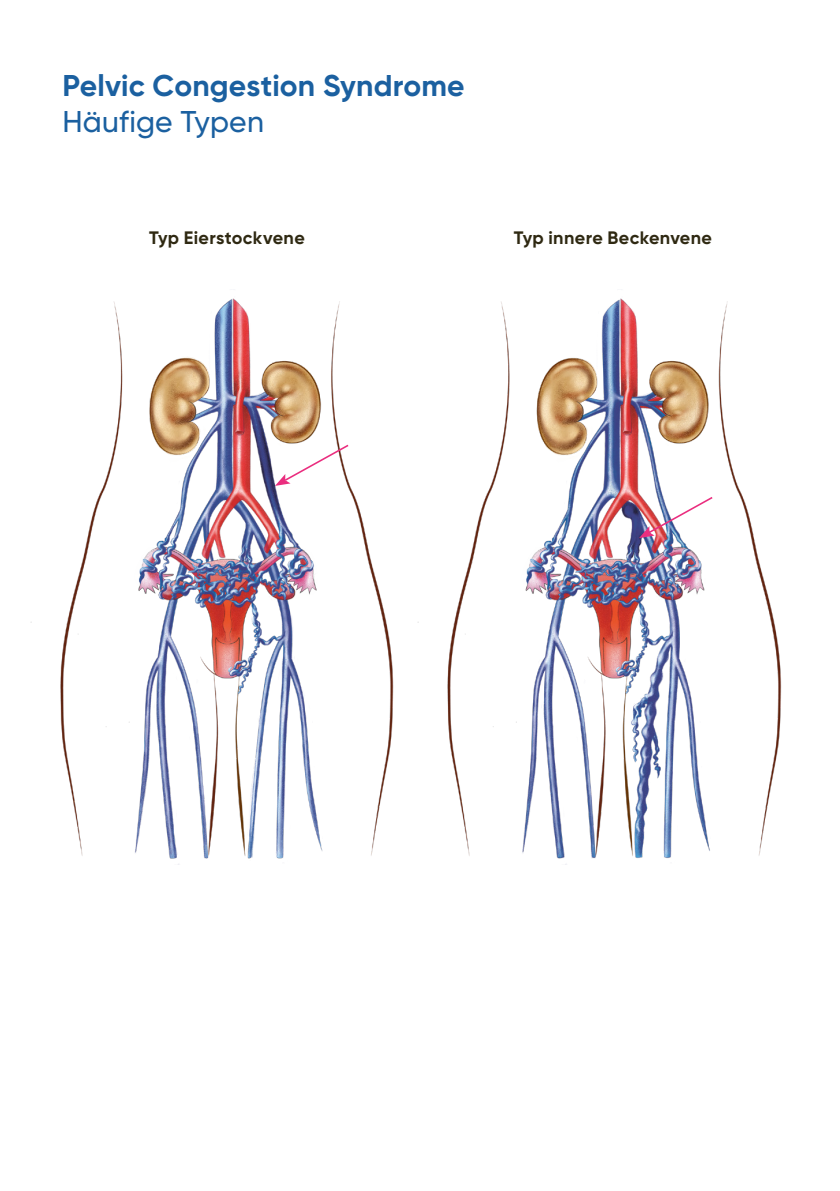
<style>
.page{position:relative;width:840px;height:1191px;background:#fff}
.page>*{position:absolute;margin:0;border:0;box-sizing:border-box;transform-origin:0 0}
.t1{font:700 30px "USZ Gilroy";letter-spacing:.005em;color:#1b60a0}
.t2{font:500 30px "USZ Gilroy";letter-spacing:.005em;color:#1b60a0}
.t3{font:700 18px "USZ Gilroy";letter-spacing:.02em;color:#2f2912}
</style>
<div class="page">
<img style="left:447px;top:298px;width:335px;height:561px">
<img style="left:30px;top:298px;width:389px;height:561px">
<svg style="left:275px;top:443px;width:75px;height:43px"></svg>
<svg style="left:638px;top:495px;width:76px;height:43px"></svg>
<h1 class="t1" style="left:62px;top:67px;width:403px">Pelvic Congestion Syndrome</h1>
<h1 class="t2" style="left:62px;top:103px;width:203px">Häufige Typen</h1>
<p class="t3" style="left:149px;top:227px;width:157px">Typ Eierstockvene</p>
<p class="t3" style="left:513px;top:227px;width:199px">Typ innere Beckenvene</p>
</div>
